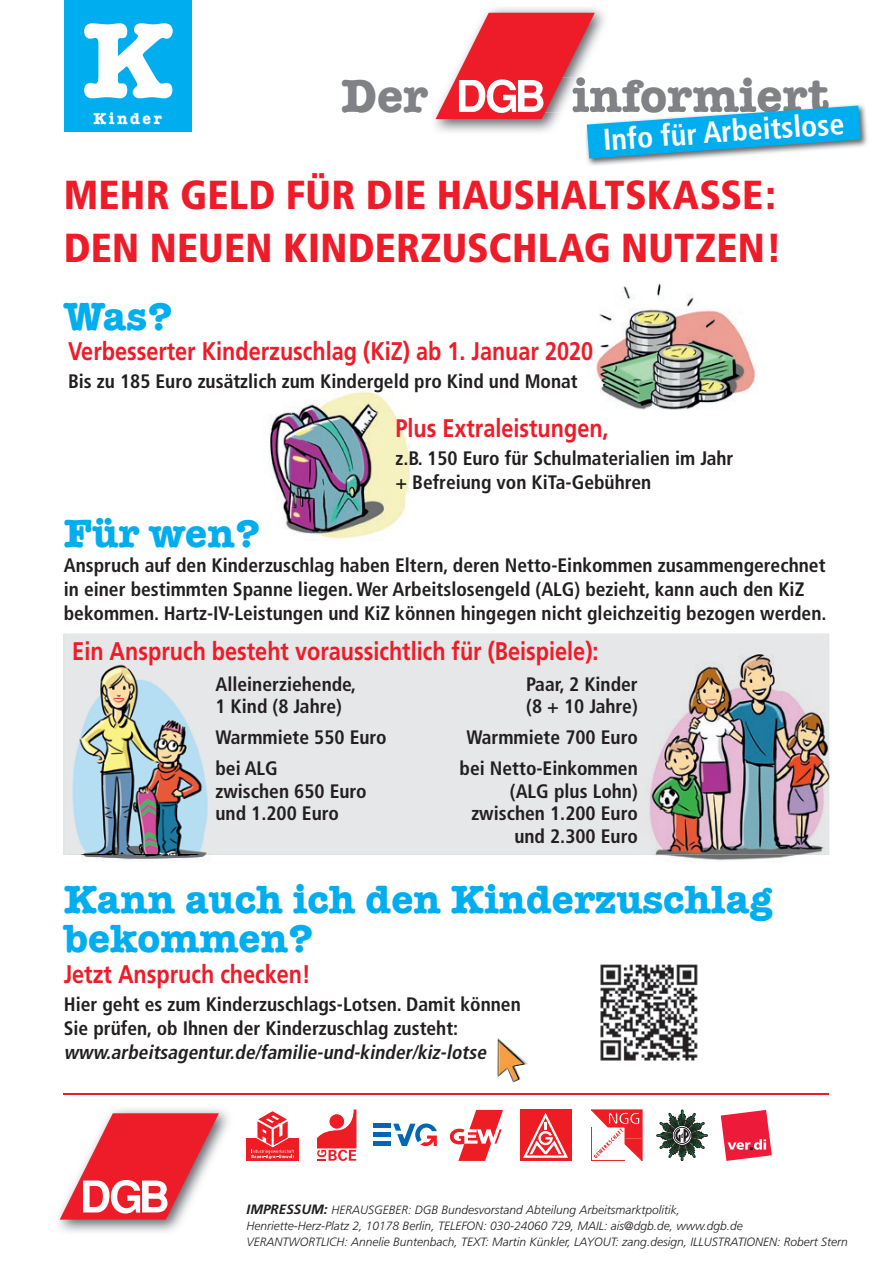
<style>
.page{position:relative;width:893px;height:1263px;background:#fff}
.page>*{position:absolute;margin:0;border:0;box-sizing:border-box;transform-origin:0 0}
.t1{font:700 111px "American Typewriter";color:#fff}
.t2{font:700 48px "American Typewriter";color:#808285}
.t3{font:900 condensed 40.5px/53.6px "Frutiger";letter-spacing:.005em;color:#ee1c28}
.t4{font:700 40.5px/39px "American Typewriter";color:#00aeef}
.t5{font:700 condensed 30px "Frutiger";color:#fff}
.t6{font:700 25.5px "Frutiger";color:#ee1c28;scale:.85 1}
.t7{font:700 condensed 19.5px/22.5px "Frutiger";color:#231f20}
.t8{font:italic 700 condensed 19.5px "Frutiger";color:#231f20}
.t9{font:700 16.5px "American Typewriter";letter-spacing:.16em;color:#fff;scale:.95 1}
.t10{font:italic 300 12px/16px "Frutiger";color:#231f20}
.s1{font-weight:700;font-size:13.5px}
</style>
<div class="page">
<div style="left:64px;top:634px;width:765px;height:221px;background:#e6e7e9"></div>
<div style="left:247px;top:1138px;width:52px;height:23px;background:#ee1d23"></div>
<svg style="left:450px;top:1110px;width:53px;height:51px"></svg>
<svg style="left:317px;top:1110px;width:39px;height:51px"></svg>
<div style="left:520px;top:1110px;width:51px;height:51px;background:#ee1d23"></div>
<svg style="left:523px;top:1113px;width:45px;height:45px"></svg>
<svg style="left:591px;top:1110px;width:51px;height:51px"></svg>
<svg style="left:657px;top:1110px;width:51px;height:51px"></svg>
<div style="left:674px;top:1127px;width:17px;height:17px;border:1px solid #231f20;border-radius:50%"></div>
<svg style="left:721px;top:1110px;width:51px;height:51px"></svg>
<svg style="left:393px;top:1123px;width:44px;height:23px"></svg>
<hr style="left:373px;top:1124px;width:18px;height:4px;background:#0166b3">
<div style="left:373px;top:1132px;width:18px;height:5px;background:#0166b3"></div>
<div style="left:373px;top:1141px;width:18px;height:5px;background:#0166b3"></div>
<img style="left:596px;top:283px;width:159px;height:127px">
<img style="left:269px;top:392px;width:142px;height:147px">
<img style="left:68px;top:662px;width:145px;height:200px">
<img style="left:68px;top:854px;width:145px;height:1px">
<img style="left:657px;top:648px;width:174px;height:213px">
<img style="left:638px;top:648px;width:191px;height:207px">
<hr style="left:64px;top:1093px;width:765px;height:1px;background:#ee1c28">
<img style="left:497px;top:1038px;width:31px;height:45px">
<img style="left:434px;top:8px;width:169px;height:115px">
<img style="left:434px;top:77px;width:1px;height:36px">
<div style="left:64px;top:0;width:127px;height:132px;background:#00aeef"></div>
<img style="left:600px;top:964px;width:98px;height:97px">
<img style="left:58px;top:1109px;width:171px;height:123px">
<svg style="left:251px;top:1111px;width:43px;height:48px"></svg>
<svg style="left:60px;top:1113px;width:159px;height:106px"></svg>
<img style="left:587px;top:105px;width:280px;height:61px">
<svg style="left:435px;top:13px;width:426px;height:146px"></svg>
<h1 class="t1" style="left:82px;top:-7px;width:92px">K</h1>
<p class="t9" style="left:93px;top:108px;width:73px">Kinder</p>
<h2 class="t2" style="left:341px;top:66px;width:88px">Der</h2>
<h2 class="t2" style="left:572px;top:66px;width:259px">informiert</h2>
<h3 class="t5" style="left:602px;top:122px;width:243px;rotate:-4deg">Info für Arbeitslose</h3>
<h3 class="t3" style="left:64px;top:168px;width:720px">MEHR GELD FÜR DIE HAUSHALTSKASSE:<br>DEN NEUEN KINDERZUSCHLAG NUTZEN!</h3>
<h3 class="t4" style="left:64px;top:297px;width:110px">Was?</h3>
<h3 class="t6" style="left:68px;top:336px;width:619px">Verbesserter Kinderzuschlag (KiZ) ab 1. Januar 2020</h3>
<p class="t7" style="left:68px;top:370px;width:511px">Bis zu 185 Euro zusätzlich zum Kindergeld pro Kind und Monat</p>
<h3 class="t6" style="left:395px;top:413px;width:252px">Plus Extraleistungen,</h3>
<p class="t7" style="left:395px;top:446px;width:340px;line-height:24px">z.B. 150 Euro für Schulmaterialien im Jahr + Befreiung von KiTa-Gebühren</p>
<h3 class="t4" style="left:64px;top:513px;width:197px">Für wen?</h3>
<p class="t7" style="left:64px;top:553px;width:764px;line-height:24px">Anspruch auf den Kinderzuschlag haben Eltern, deren Netto-Einkommen zusammengerechnet in einer bestimmten Spanne liegen. Wer Arbeitslosengeld (ALG) bezieht, kann auch den KiZ bekommen. Hartz-IV-Leistungen und KiZ können hingegen nicht gleichzeitig bezogen werden.</p>
<h3 class="t6" style="left:72px;top:636px;width:621px">Ein Anspruch besteht voraussichtlich für (Beispiele):</h3>
<p class="t7" style="left:215px;top:673px;width:142px">Alleinerziehende,<br>1 Kind (8 Jahre)</p>
<p class="t7" style="left:215px;top:722px;width:173px;line-height:31px">Warmmiete 550 Euro bei ALG</p>
<p class="t7" style="left:215px;top:780px;width:153px">zwischen 650 Euro und 1.200 Euro</p>
<p class="t7" style="left:526px;top:673px;width:113px">Paar, 2 Kinder (8 + 10 Jahre)</p>
<p class="t7" style="left:460px;top:722px;width:180px;line-height:31px;text-align:center">Warmmiete 700 Euro bei Netto-Einkommen</p>
<p class="t7" style="left:471px;top:780px;width:168px;text-align:right">(ALG plus Lohn) zwischen 1.200 Euro und 2.300 Euro</p>
<h3 class="t4" style="left:64px;top:880px;width:710px">Kann auch ich den Kinderzuschlag bekommen?</h3>
<h3 class="t6" style="left:64px;top:959px;width:292px">Jetzt Anspruch checken!</h3>
<p class="t7" style="left:64px;top:992px;width:459px;line-height:24px">Hier geht es zum Kinderzuschlags-Lotsen. Damit können<br>Sie prüfen, ob Ihnen der Kinderzuschlag zusteht:</p>
<p class="t8" style="left:64px;top:1041px;width:428px">www.arbeitsagentur.de/familie-und-kinder/kiz-lotse</p>
<p class="t10" style="left:247px;top:1202px;width:603px"><span class="s1">IMPRESSUM:</span> HERAUSGEBER: DGB Bundesvorstand Abteilung Arbeitsmarktpolitik,<br>Henriette-Herz-Platz 2, 10178 Berlin, TELEFON: 030-24060 729, MAIL: ais@dgb.de, www.dgb.de<br>VERANTWORTLICH: Annelie Buntenbach, TEXT: Martin Künkler, LAYOUT: zang.design, ILLUSTRATIONEN: Robert Stern</p>
</div>
